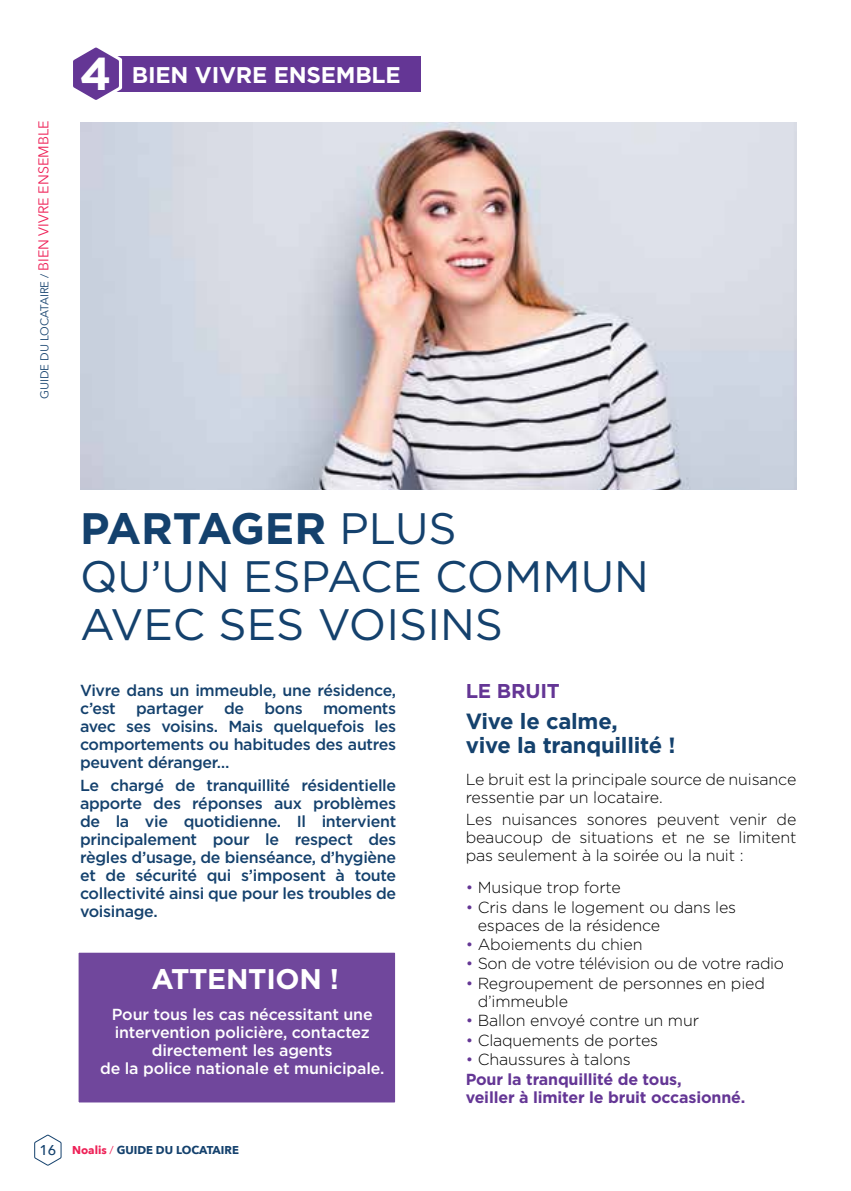
<style>
.page{position:relative;width:851px;height:1191px;background:#fff}
.page>*{position:absolute;margin:0;border:0;box-sizing:border-box;transform-origin:0 0}
.t1{font:700 46px "Gotham";color:#fff}
.t2{font:44px/48px "Gotham";color:#14416d}
.t3{font:700 28.4px "Gotham";letter-spacing:-.01em;color:#fff}
.t4{font:700 22.8px "Gotham";letter-spacing:-.01em;color:#fff}
.t5{font:700 22px/24.2px "Gotham";letter-spacing:-.01em;color:#14416d}
.t6{font:700 20px "Gotham";letter-spacing:-.01em;color:#643695}
.t7{font:500 16px/18px "Gotham";letter-spacing:-.02em;color:#14416d;text-align:justify}
.t8{font:300 16px/18px "Gotham";letter-spacing:-.01em;color:#000}
.t9{font:500 16px/18px "Gotham";letter-spacing:-.01em;color:#fff;text-align:center}
.t10{font:700 16px/18.8px "Gotham";letter-spacing:-.01em;color:#643695}
.t11{font:11.4px "Avenir Next";color:#14416d}
.t12{font:700 11.4px "Avenir Next";color:#14416d}
.s1{font-size:14.2px;color:#ee2157}
.s2{font-weight:700}
.s3{color:#643695}
.s4{font-weight:300}
.s5{font-weight:300;color:#000}
.s6{font-weight:500;font-size:14.2px}
.s7{color:#ee2157}
.s8{font-weight:400;color:#ee2157}
</style>
<div class="page">
<svg style="left:34px;top:1134px;width:28px;height:32px"></svg>
<div style="left:75px;top:949px;width:323px;height:157px;background:#70479c;border-radius:4px"></div>
<div style="left:71px;top:945px;width:331px;height:164px;border:7px solid #fff;border-radius:4px"></div>
<div style="left:80px;top:56px;width:340px;height:36px;background:#643695"></div>
<svg style="left:73px;top:47px;width:49px;height:53px"></svg>
<img style="left:80px;top:123px;width:716px;height:366px">
<p class="t11" style="left:35px;top:399px;width:280px;rotate:-90deg">GUIDE DU LOCATAIRE / <span class="s1">BIEN VIVRE ENSEMBLE</span></p>
<h1 class="t1" style="left:80px;top:44px;width:33px">4</h1>
<h3 class="t4" style="left:132px;top:60px;width:270px">BIEN VIVRE ENSEMBLE</h3>
<h2 class="t2" style="left:80px;top:503px;width:570px"><span class="s2">PARTAGER</span> PLUS<br>QU’UN ESPACE COMMUN<br>AVEC SES VOISINS</h2>
<p class="t7" style="left:80px;top:681px;width:318px">Vivre dans un immeuble, une résidence, c’est</p>
<p class="t7" style="left:136px;top:699px;width:69px">partager</p>
<p class="t7" style="left:224px;top:699px;width:22px">de</p>
<p class="t7" style="left:264px;top:699px;width:40px">bons</p>
<p class="t7" style="left:80px;top:699px;width:318px;text-indent:243px">moments avec ses voisins. Mais quelquefois les comportements ou habitudes des autres peuvent déranger…</p>
<p class="t7" style="left:80px;top:775px;width:318px">Le chargé de tranquillité résidentielle apporte des réponses aux problèmes de la vie quotidienne. Il intervient principalement pour le respect des règles d’usage, de bienséance, d’hygiène et de sécurité qui s’imposent à toute collectivité ainsi que pour les troubles de voisinage.</p>
<h3 class="t3" style="left:151px;top:960px;width:189px">ATTENTION !</h3>
<p class="t9" style="left:100px;top:1005px;width:286px">Pour tous les cas nécessitant une intervention policière, contactez directement les agents<br>de la police nationale et municipale.</p>
<p class="t6" style="left:465px;top:678px;width:96px">LE BRUIT</p>
<h3 class="t5" style="left:465px;top:709px;width:211px">Vive le calme,<br>vive la tranquillité !</h3>
<p class="t8" style="left:465px;top:770px;width:332px">Le bruit est la principale source de nuisance ressentie par un locataire.</p>
<p class="t8" style="left:465px;top:810px;width:332px;text-align:justify">Les nuisances sonores peuvent venir de beaucoup de situations et ne se limitent pas seulement à la soirée ou la nuit :</p>
<p class="t8" style="left:465px;top:878px;width:157px"><span class="s3">•</span> Musique trop forte</p>
<p class="t8" style="left:477px;top:897px;width:260px;text-indent:-12px"><span class="s3">•</span> Cris dans le logement ou dans les espaces de la résidence</p>
<p class="t8" style="left:465px;top:935px;width:178px"><span class="s3">•</span> Aboiements du chien</p>
<p class="t8" style="left:465px;top:954px;width:320px"><span class="s3">•</span> Son de votre télévision ou de votre radio</p>
<p class="t8" style="left:477px;top:973px;width:289px;text-indent:-12px"><span class="s3">•</span> Regroupement de personnes en pied d’immeuble</p>
<p class="t8" style="left:465px;top:1011px;width:235px"><span class="s3">•</span> Ballon envoyé contre un mur</p>
<p class="t8" style="left:465px;top:1030px;width:194px"><span class="s3">•</span> Claquements de portes</p>
<p class="t10" style="left:465px;top:1050px;width:281px"><span class="s4">•</span> <span class="s5">Chaussures à talons<br></span>Pour la tranquillité de tous,<br>veiller à limiter le bruit occasionné.</p>
<p class="t12" style="left:39px;top:1139px;width:201px"><span class="s6">16</span> <span class="s7">Noalis</span> <span class="s8">/</span> GUIDE DU LOCATAIRE</p>
</div>
